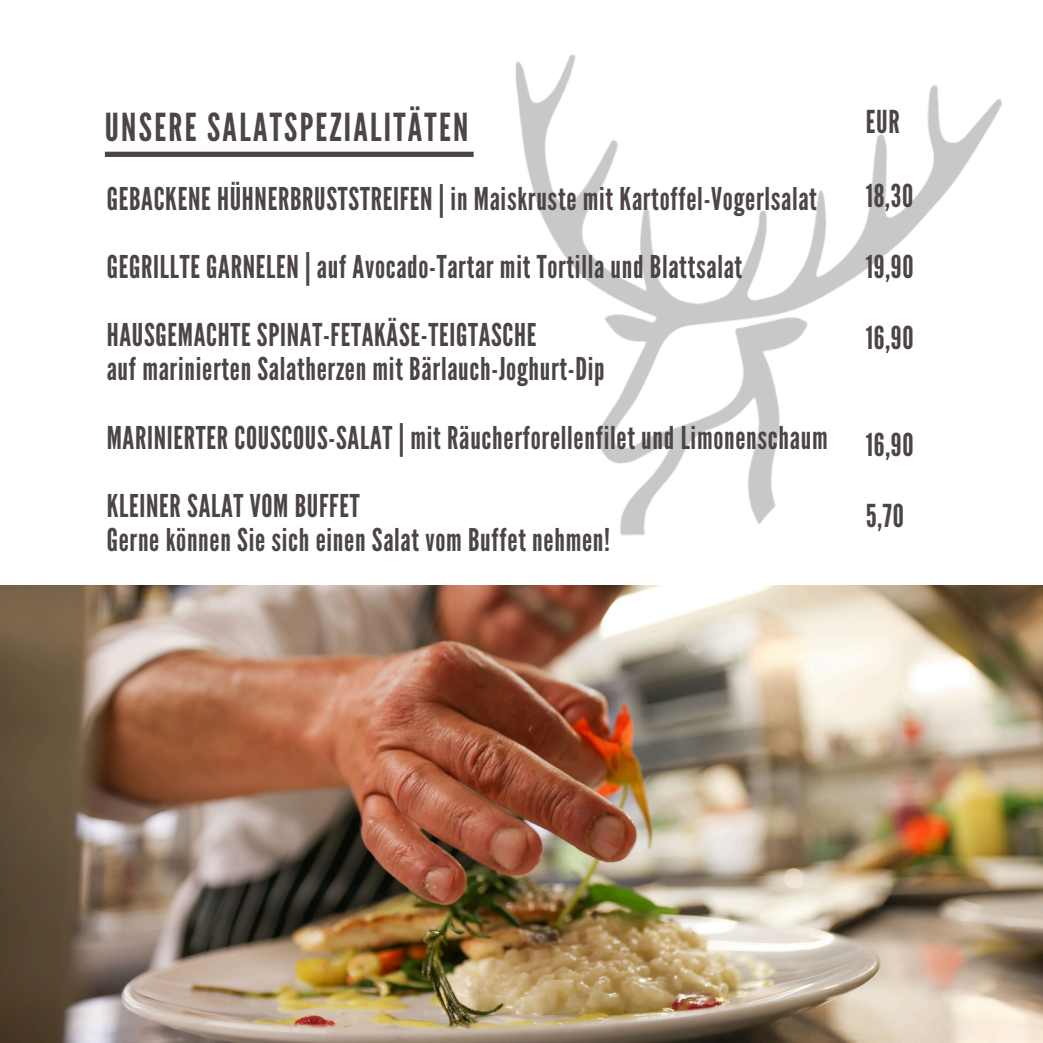
<style>
.page{position:relative;width:1043px;height:1043px;background:#fff}
.page>*{position:absolute;margin:0;border:0;box-sizing:border-box;transform-origin:0 0}
.t1{font:38.5px "League Gothic";letter-spacing:.06em;color:#4d4545}
.t2{font:31.5px "League Gothic";letter-spacing:.025em;color:#4d4545}
.t3{font:31.32px "League Gothic";letter-spacing:.025em;color:#4d4545}
</style>
<div class="page">
<img style="left:0;top:585px;width:1042px;height:457px">
<img style="left:409px;top:54px;width:632px;height:564px">
<div style="left:105px;top:152px;width:368px;height:5px;background:#4d4545"></div>
<p class="t1" style="left:105px;top:105px;width:365px">UNSERE SALATSPEZIALITÄTEN</p>
<p class="t2" style="left:865px;top:103px;width:36px">EUR</p>
<p class="t3" style="left:107px;top:180px;width:711px">GEBACKENE HÜHNERBRUSTSTREIFEN | in Maiskruste mit Kartoffel-Vogerlsalat</p>
<p class="t3" style="left:107px;top:248px;width:637px">GEGRILLTE GARNELEN | auf Avocado-Tartar mit Tortilla und Blattsalat</p>
<p class="t3" style="left:107px;top:317px;width:431px">HAUSGEMACHTE SPINAT-FETAKÄSE-TEIGTASCHE</p>
<p class="t3" style="left:107px;top:351px;width:499px">auf marinierten Salatherzen mit Bärlauch-Joghurt-Dip</p>
<p class="t3" style="left:107px;top:419px;width:722px">MARINIERTER COUSCOUS-SALAT | mit Räucherforellenfilet und Limonenschaum</p>
<h1 class="t3" style="left:107px;top:487px;width:254px">KLEINER SALAT VOM BUFFET</h1>
<p class="t3" style="left:107px;top:521px;width:504px">Gerne können Sie sich einen Salat vom Buffet nehmen!</p>
<p class="t2" style="left:865px;top:178px;width:49px">18,30</p>
<p class="t2" style="left:865px;top:249px;width:49px">19,90</p>
<p class="t2" style="left:865px;top:320px;width:49px">16,90</p>
<p class="t2" style="left:865px;top:426px;width:49px">16,90</p>
<p class="t2" style="left:865px;top:497px;width:39px">5,70</p>
</div>
